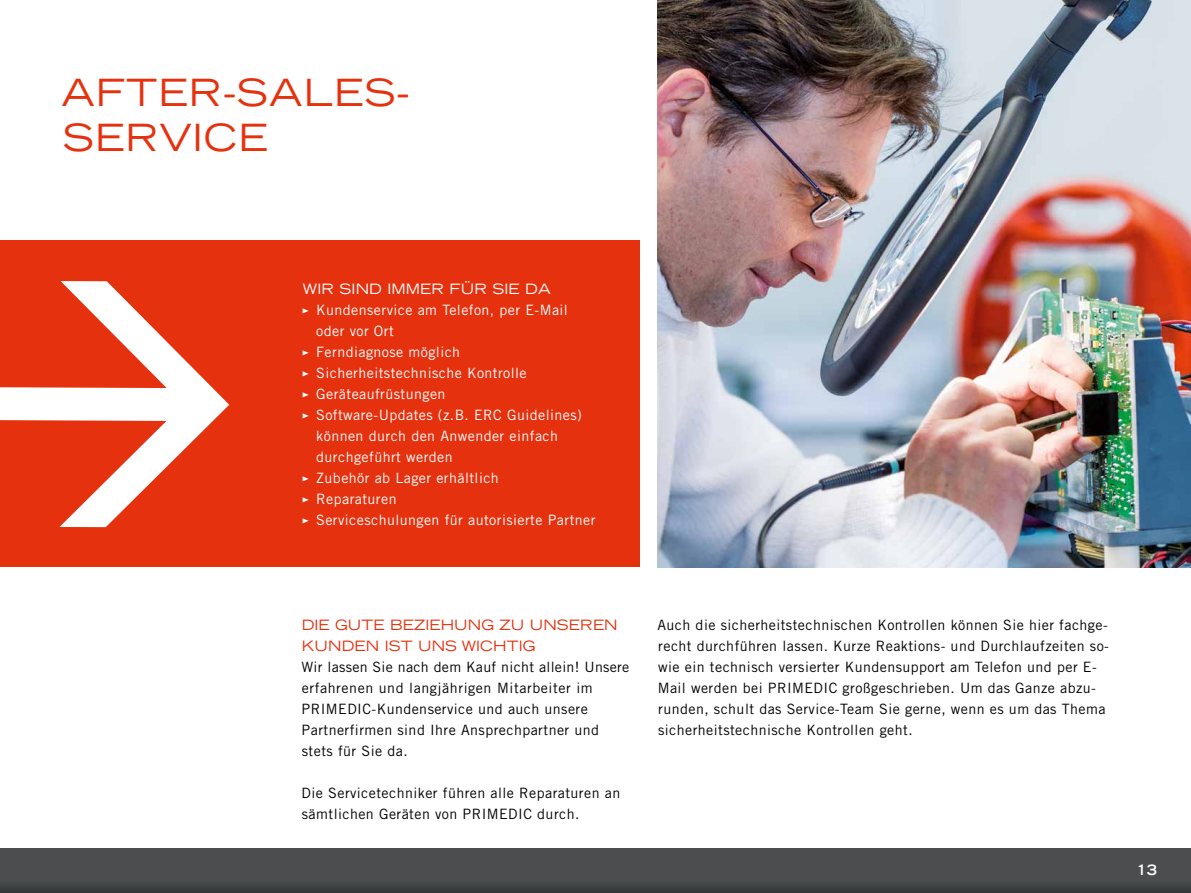
<style>
.page{position:relative;width:1191px;height:893px;background:#fff}
.page>*{position:absolute;margin:0;border:0;box-sizing:border-box;transform-origin:0 0}
.t1{font:expanded 37.5px/45px "Trade Gothic LH";letter-spacing:.03em;color:#e6310e}
.t2{font:14.25px/21px "Trade Gothic";letter-spacing:.03em;color:#000}
.t3{font:14.25px "Trade Gothic";letter-spacing:.03em;color:#fff}
.t4{font:expanded 14.25px/21px "Trade Gothic LH";letter-spacing:.01em;color:#e6310e}
.t5{font:expanded 14.25px "Trade Gothic LH";letter-spacing:.01em;color:#fff}
.t6{font:700 expanded 14.25px "Trade Gothic LH";color:#fff}
.s1{font-family:"The Sans Expert"}
</style>
<div class="page">
<img style="left:657px;top:0;width:534px;height:567px">
<div style="left:0;top:848px;width:1191px;height:45px;background:linear-gradient(to bottom,#505152,#414444)"></div>
<div style="left:0;top:240px;width:639px;height:327px;background:#e6310e"></div>
<svg style="left:0;top:281px;width:229px;height:246px"></svg>
<h1 class="t1" style="left:61px;top:69px;width:349px">AFTER-SALES-<br>SERVICE</h1>
<p class="t5" style="left:303px;top:280px;width:249px">WIR SIND IMMER FÜR SIE DA</p>
<p class="t3" style="left:301px;top:301px;width:268px"><span class="s1">ÿ</span> Kundenservice am Telefon, per E-Mail</p>
<p class="t3" style="left:316px;top:322px;width:79px">oder vor Ort</p>
<p class="t3" style="left:301px;top:343px;width:160px"><span class="s1">ÿ</span> Ferndiagnose möglich</p>
<p class="t3" style="left:301px;top:364px;width:227px"><span class="s1">ÿ</span> Sicherheitstechnische Kontrolle</p>
<p class="t3" style="left:301px;top:385px;width:146px"><span class="s1">ÿ</span> Geräteaufrüstungen</p>
<p class="t3" style="left:301px;top:406px;width:282px"><span class="s1">ÿ</span> Software-Updates (z.B. ERC Guidelines)</p>
<p class="t3" style="left:316px;top:427px;width:243px">können durch den Anwender einfach</p>
<p class="t3" style="left:316px;top:448px;width:138px">durchgeführt werden</p>
<p class="t3" style="left:301px;top:469px;width:199px"><span class="s1">ÿ</span> Zubehör ab Lager erhältlich</p>
<p class="t3" style="left:301px;top:490px;width:97px"><span class="s1">ÿ</span> Reparaturen</p>
<p class="t3" style="left:301px;top:511px;width:296px"><span class="s1">ÿ</span> Serviceschulungen für autorisierte Partner</p>
<p class="t4" style="left:302px;top:614px;width:317px">DIE GUTE BEZIEHUNG ZU UNSEREN<br>KUNDEN IST UNS WICHTIG</p>
<p class="t2" style="left:302px;top:656px;width:329px">Wir lassen Sie nach dem Kauf nicht allein! Unsere erfahrenen und langjährigen Mitarbeiter im PRIMEDIC-Kundenservice und auch unsere Partnerfirmen sind Ihre Ansprechpartner und stets für Sie da.</p>
<p class="t2" style="left:302px;top:782px;width:320px">Die Servicetechniker führen alle Reparaturen an sämtlichen Geräten von PRIMEDIC durch.</p>
<p class="t2" style="left:657px;top:614px;width:453px">Auch die sicherheitstechnischen Kontrollen können Sie hier fachge&shy;recht durchführen lassen. Kurze Reaktions- und Durchlaufzeiten so&shy;wie ein technisch versierter Kundensupport am Telefon und per E-Mail werden bei PRIMEDIC großgeschrieben. Um das Ganze abzu&shy;runden, schult das Service-Team Sie gerne, wenn es um das Thema sicherheitstechnische Kontrollen geht.</p>
<p class="t6" style="left:1136px;top:860px;width:22px">13</p>
</div>
